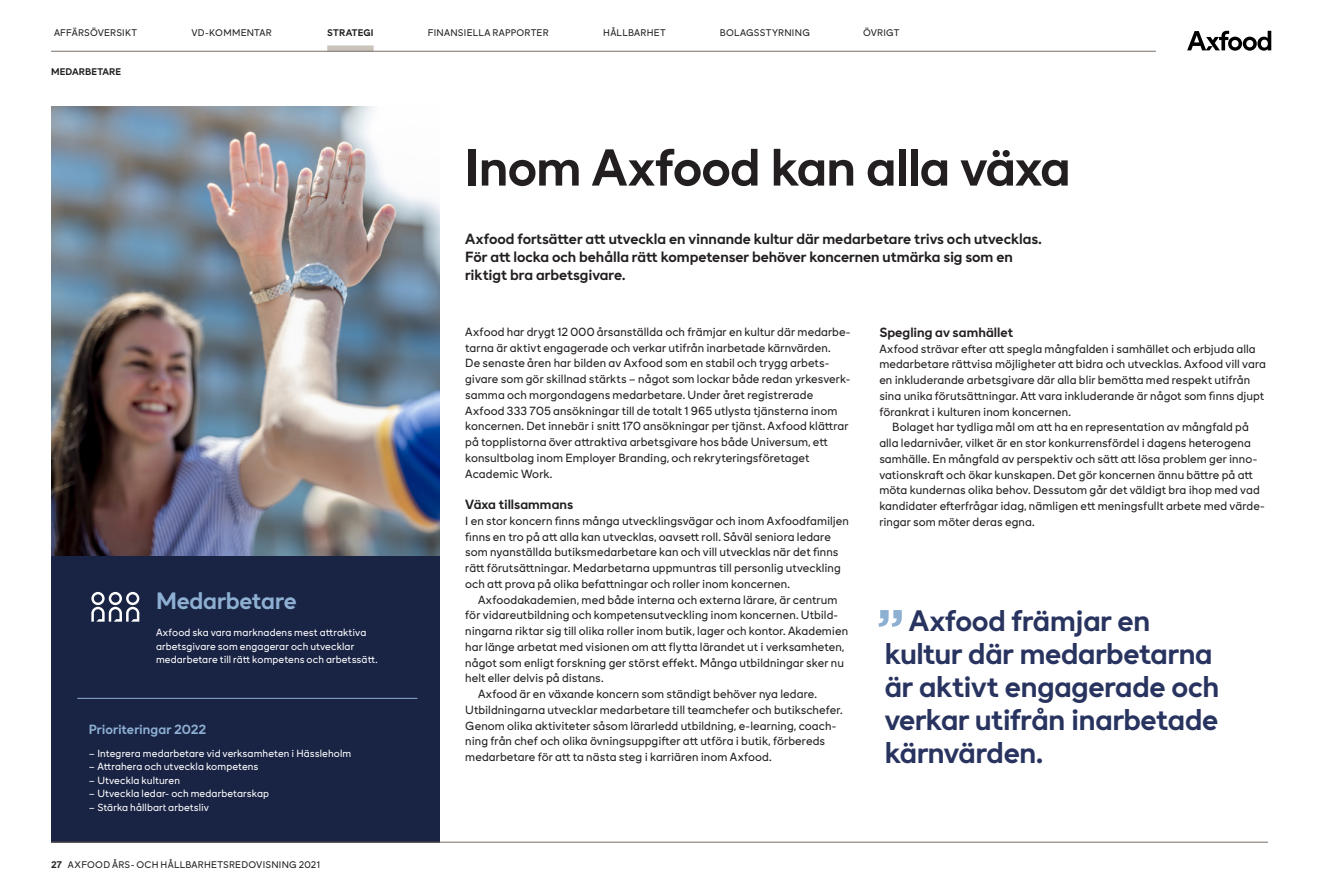
<style>
.page{position:relative;width:1319px;height:893px;background:#fff}
.page>*{position:absolute;margin:0;border:0;box-sizing:border-box;transform-origin:0 0}
.F-02-H1-Heading{font:700 52.5px "Axfood Sans";letter-spacing:-.015em;color:#231f20}
.t1{font:700 30px/33px "Axfood Sans";letter-spacing:-.01em;color:#28345f}
.F-06-H5-Heading{font:700 24px "Axfood Sans";letter-spacing:-.01em;color:#8cafd2}
.F-08-Preamble{font:700 15px/18px "Axfood Sans";letter-spacing:-.005em;color:#231f20}
.F-12-Sub-head_1{font:700 13.5px "Axfood Sans";color:#231f20}
.F-12-Sub-head_1-2{font:700 13.5px "Axfood Sans";letter-spacing:-.005em;color:#8cafd2}
.F-09-B1-Body_text{font:12px/15.8px "Axfood Sans";letter-spacing:.005em;color:#231f20}
.F-10-B2-Body_indente{font:12px/15.8px "Axfood Sans";letter-spacing:.005em;color:#231f20}
.XX_Body_small_7_9{font:10.5px/13.5px "Axfood Sans";letter-spacing:.01em;color:#fff}
.t2{font:9.75px "Axfood Sans";letter-spacing:.025em;color:#231f20}
.B-03-H2-Heading{font:700 9.75px "Axfood Sans";letter-spacing:.015em;color:#231f20}
.s1{font-weight:700}
</style>
<div class="page">
<div style="left:327px;top:45px;width:46px;height:6px;background:#cbc4bc"></div>
<hr style="left:51px;top:51px;width:1104px;height:1px;background:#796e65">
<svg style="left:1187px;top:31px;width:83px;height:20px"></svg>
<img style="left:51px;top:106px;width:388px;height:450px">
<div style="left:51px;top:556px;width:388px;height:286px;background:#192344"></div>
<svg style="left:91px;top:592px;width:48px;height:30px"></svg>
<svg style="left:878px;top:610px;width:23px;height:17px"></svg>
<hr style="left:77px;top:698px;width:340px;height:1px;background:#8cafd2">
<hr style="left:51px;top:842px;width:1216px;height:1px;background:#796e65">
<p class="t2" style="left:54px;top:27px;width:85px">AFFÄRSÖVERSIKT</p>
<p class="t2" style="left:191px;top:27px;width:82px">VD-KOMMENTAR</p>
<p class="B-03-H2-Heading" style="left:327px;top:26px;width:48px">STRATEGI</p>
<p class="t2" style="left:428px;top:27px;width:122px">FINANSIELLA RAPPORTER</p>
<p class="t2" style="left:603px;top:27px;width:64px">HÅLLBARHET</p>
<p class="t2" style="left:719px;top:27px;width:92px">BOLAGSSTYRNING</p>
<p class="t2" style="left:862px;top:27px;width:38px">ÖVRIGT</p>
<h2 class="B-03-H2-Heading" style="left:51px;top:65px;width:72px">MEDARBETARE</h2>
<h5 class="F-06-H5-Heading" style="left:156px;top:586px;width:142px">Medarbetare</h5>
<p class="XX_Body_small_7_9" style="left:156px;top:626px;width:223px">Axfood ska vara marknadens mest attraktiva arbetsgivare som engagerar och utvecklar medarbetare till rätt kompetens och arbetssätt.</p>
<h1 class="F-12-Sub-head_1-2" style="left:89px;top:720px;width:119px">Prioriteringar 2022</h1>
<p class="XX_Body_small_7_9" style="left:89px;top:746px;width:264px">– Integrera medarbetare vid verksamheten i Hässleholm</p>
<p class="XX_Body_small_7_9" style="left:89px;top:760px;width:171px">– Attrahera och utveckla kompetens</p>
<p class="XX_Body_small_7_9" style="left:89px;top:773px;width:93px">– Utveckla kulturen</p>
<p class="XX_Body_small_7_9" style="left:89px;top:787px;width:181px">– Utveckla ledar- och medarbetarskap</p>
<p class="XX_Body_small_7_9" style="left:89px;top:800px;width:122px">– Stärka hållbart arbetsliv</p>
<p class="t2" style="left:51px;top:859px;width:270px"><span class="s1">27</span> AXFOOD ÅRS- OCH HÅLLBARHETSREDOVISNING 2021</p>
<h1 class="F-02-H1-Heading" style="left:465px;top:134px;width:607px">Inom Axfood kan alla växa</h1>
<p class="F-08-Preamble" style="left:465px;top:230px;width:578px">Axfood fortsätter att utveckla en vinnande kultur där medarbetare trivs och utvecklas.<br>För att locka och behålla rätt kompetenser behöver koncernen utmärka sig som en riktigt bra arbetsgivare.</p>
<p class="F-09-B1-Body_text" style="left:465px;top:324px;width:387px">Axfood har drygt 12 000 årsanställda och främjar en kultur där medarbe&shy;tarna är aktivt engagerade och verkar utifrån inarbetade kärnvärden.<br>De senaste åren har bilden av Axfood som en stabil och trygg arbets&shy;givare som gör skillnad stärkts – något som lockar både redan yrkesverk&shy;samma och morgondagens medarbetare. Under året registrerade Axfood 333 705 ansökningar till de totalt 1 965 utlysta tjänsterna inom koncernen. Det innebär i snitt 170 ansökningar per tjänst. Axfood klättrar på topplistorna över attraktiva arbetsgivare hos både Universum, ett konsultbolag inom Employer Branding, och rekryteringsföretaget Academic Work.</p>
<h1 class="F-12-Sub-head_1" style="left:465px;top:496px;width:109px">Växa tillsammans</h1>
<p class="F-09-B1-Body_text" style="left:465px;top:513px;width:385px">I en stor koncern finns många utvecklingsvägar och inom Axfoodfamiljen finns en tro på att alla kan utvecklas, oavsett roll. Såväl seniora ledare som nyanställda butiksmedarbetare kan och vill utvecklas när det finns rätt förutsättningar. Medarbetarna uppmuntras till personlig utveckling och att prova på olika befattningar och roller inom koncernen.</p>
<p class="F-10-B2-Body_indente" style="left:465px;top:591px;width:384px;text-indent:13px">Axfoodakademien, med både interna och externa lärare, är centrum för vidareutbildning och kompetensutveckling inom koncernen. Utbild&shy;ningarna riktar sig till olika roller inom butik, lager och kontor. Akademien har länge arbetat med visionen om att flytta lärandet ut i verksamheten, något som enligt forskning ger störst effekt. Många utbildningar sker nu helt eller delvis på distans.</p>
<p class="F-10-B2-Body_indente" style="left:465px;top:686px;width:379px;text-indent:13px">Axfood är en växande koncern som ständigt behöver nya ledare.<br>Utbildningarna utvecklar medarbetare till teamchefer och butikschefer.<br>Genom olika aktiviteter såsom lärarledd utbildning, e-learning, coach&shy;ning från chef och olika övningsuppgifter att utföra i butik, förbereds medarbetare för att ta nästa steg i karriären inom Axfood.</p>
<h1 class="F-12-Sub-head_1" style="left:879px;top:324px;width:135px">Spegling av samhället</h1>
<p class="F-09-B1-Body_text" style="left:879px;top:341px;width:388px">Axfood strävar efter att spegla mångfalden i samhället och erbjuda alla medarbetare rättvisa möjligheter att bidra och utvecklas. Axfood vill vara en inkluderande arbetsgivare där alla blir bemötta med respekt utifrån sina unika förutsättningar. Att vara inkluderande är något som finns djupt förankrat i kulturen inom koncernen.</p>
<p class="F-10-B2-Body_indente" style="left:879px;top:419px;width:387px;text-indent:13px">Bolaget har tydliga mål om att ha en representation av mångfald på alla ledarnivåer, vilket är en stor konkurrensfördel i dagens heterogena samhälle. En mångfald av perspektiv och sätt att lösa problem ger inno&shy;vationskraft och ökar kunskapen. Det gör koncernen ännu bättre på att möta kundernas olika behov. Dessutom går det väldigt bra ihop med vad kandidater efterfrågar idag, nämligen ett meningsfullt arbete med värde&shy;ringar som möter deras egna.</p>
<p class="t1" style="left:884px;top:604px;width:336px;text-indent:24px">Axfood främjar en kultur där medarbetarna är aktivt engagerade och verkar utifrån inarbetade kärnvärden.</p>
</div>
